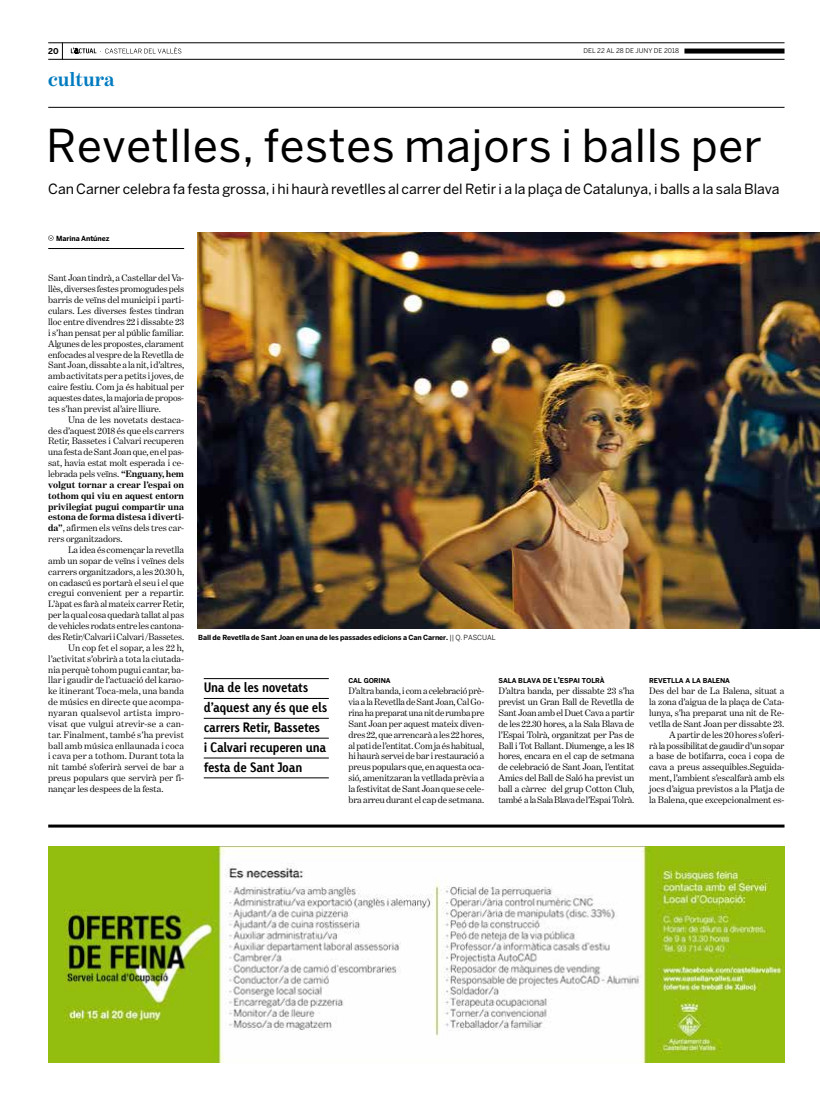
<style>
.page{position:relative;width:820px;height:1106px;background:#fff}
.page>*{position:absolute;margin:0;border:0;box-sizing:border-box;transform-origin:0 0}
.t1{font:45px "Benton Sans";letter-spacing:.015em;color:#000}
.t2{font:700 20px "Benton Modern One";letter-spacing:-.005em;color:#007bc0}
.t3{font:14px "Benton Sans";letter-spacing:-.005em;color:#000}
.t4{font:700 13px/20px "Linotype Tetria";letter-spacing:-.02em;color:#000}
.t5{font:9.5px/10.9px "Benton Modern One";letter-spacing:-.005em;color:#000;text-align:justify}
.t6{font:9.5px "Benton Modern One";letter-spacing:.015em;color:#000}
.t7{font:9.5px "Benton Modern One";letter-spacing:.02em;color:#000}
.t8{font:700 8px "Benton Sans";color:#000}
.t9{font:700 7px "Benton Sans";letter-spacing:-.01em;color:#000}
.t10{font:700 6.7px "Benton Sans";letter-spacing:-.01em;color:#000}
.t11{font:6.5px "Benton Sans";letter-spacing:.005em;color:#000}
.s1{font-weight:700}
.s2{font-weight:400}
.s3{font-size:8px}
</style>
<div class="page">
<svg style="left:62px;top:44px;width:1px;height:15px"></svg>
<hr style="left:48px;top:107px;width:736px;height:1px;background:#000">
<hr style="left:48px;top:43px;width:736px;height:1px;background:#000">
<hr style="left:48px;top:59px;width:736px;height:1px;background:#000">
<div style="left:684px;top:49px;width:100px;height:5px;background:#000"></div>
<svg style="left:71px;top:47px;width:110px;height:7px"></svg>
<img style="left:49px;top:846px;width:734px;height:216px">
<hr style="left:48px;top:824px;width:736px;height:3px;background:#000">
<img style="left:197px;top:232px;width:622px;height:396px">
<svg style="left:48px;top:235px;width:6px;height:6px"></svg>
<hr style="left:48px;top:248px;width:136px;height:1px;background:#000">
<hr style="left:204px;top:678px;width:125px;height:1px;background:#000">
<hr style="left:204px;top:698px;width:125px;height:1px;background:#000">
<hr style="left:204px;top:718px;width:125px;height:1px;background:#000">
<hr style="left:204px;top:738px;width:125px;height:1px;background:#000">
<hr style="left:204px;top:757px;width:125px;height:1px;background:#000">
<hr style="left:204px;top:777px;width:125px;height:1px;background:#000">
<p class="t8" style="left:48px;top:46px;width:12px">20</p>
<p class="t11" style="left:583px;top:47px;width:97px">DEL 22 AL 28 DE JUNY DE 2018</p>
<h2 class="t2" style="left:48px;top:68px;width:68px">cultura</h2>
<h1 class="t1" style="left:46px;top:119px;width:717px">Revetlles, festes majors i balls per</h1>
<h3 class="t3" style="left:48px;top:180px;width:732px">Can Carner celebra fa festa grossa, i hi haurà revetlles al carrer del Retir i a la plaça de Catalunya, i balls a la sala Blava</h3>
<p class="t9" style="left:56px;top:234px;width:55px">Marina Antúnez</p>
<p class="t5" style="left:48px;top:273px;width:137px">Sant Joan tindrà, a Castellar del Va&shy;llès, diverses festes promogudes pels barris de veïns del municipi i parti&shy;culars. Les diverses festes tindran lloc entre divendres 22 i dissabte 23 i s’han pensat per al públic familiar.<br>Algunes de les propostes, clarament enfocades al vespre de la Revetlla de Sant Joan, dissabte a la nit, i d’altres, amb activitats per a petits i joves, de caire festiu. Com ja és habitual per aquestes dates, la majoria de propos&shy;tes s’han previst al’aire lliure.</p>
<p class="t5" style="left:48px;top:414px;width:137px;text-indent:20px">Una de les novetats destaca&shy;des d’aquest 2018 és que els carrers Retir, Bassetes i Calvari recuperen una festa de Sant Joan que, en el pas&shy;sat, havia estat molt esperada i ce&shy;lebrada pels veïns. <span class="s1">“Enguany, hem volgut tornar a crear l’espai on tothom qui viu en aquest entorn privilegiat pugui compartir una estona de forma distesa i diverti&shy;da”</span>, afirmen els veïns dels tres car&shy;rers organitzadors.</p>
<p class="t5" style="left:68px;top:544px;width:117px">La idea és començar la revetlla</p>
<p class="t5" style="left:48px;top:555px;width:137px">amb un sopar de veïns i veïnes dels</p>
<p class="t5" style="left:48px;top:566px;width:137px">carrers organitzadors, a les 20.30 h,</p>
<p class="t5" style="left:48px;top:577px;width:137px">on cadascú es portarà el seu i el que</p>
<p class="t5" style="left:48px;top:588px;width:137px">cregui convenient per a repartir.</p>
<p class="t5" style="left:48px;top:598px;width:137px">L’àpat es farà al mateix carrer Retir,</p>
<p class="t5" style="left:48px;top:609px;width:137px">per la qual cosa quedarà tallat al pas</p>
<p class="t5" style="left:48px;top:620px;width:137px">de vehicles rodats entre les cantona-</p>
<p class="t5" style="left:48px;top:631px;width:137px">des Retir/Calvari i Calvari /Bassetes.</p>
<p class="t6" style="left:68px;top:642px;width:117px">Un cop fet el sopar, a les 22 h,</p>
<p class="t5" style="left:48px;top:653px;width:137px">l’activitat s’obrirà a tota la ciutada-</p>
<p class="t5" style="left:48px;top:663px;width:137px">nia perquè tohom pugui cantar, ba-</p>
<p class="t5" style="left:48px;top:674px;width:137px">llar i gaudir de l’actuació del karao-</p>
<p class="t5" style="left:48px;top:685px;width:137px">ke itinerant Toca-mela, una banda</p>
<p class="t6" style="left:48px;top:696px;width:137px">de músics en directe que acompa-</p>
<p class="t7" style="left:48px;top:707px;width:137px">nyaran qualsevol artista impro-</p>
<p class="t6" style="left:48px;top:718px;width:137px">visat que vulgui atrevir-se a can-</p>
<p class="t6" style="left:48px;top:729px;width:137px">tar. Finalment, també s’ha previst</p>
<p class="t6" style="left:48px;top:740px;width:137px">ball amb música enllaunada i coca</p>
<p class="t6" style="left:48px;top:751px;width:137px">i cava per a tothom. Durant tota la</p>
<p class="t5" style="left:48px;top:761px;width:137px">nit també s’oferirà servei de bar a</p>
<p class="t5" style="left:48px;top:772px;width:137px">preus populars que servirà per fi-</p>
<p class="t5" style="left:48px;top:783px;width:117px">nançar les despees de la festa.</p>
<p class="t9" style="left:198px;top:633px;width:296px">Ball de Revetlla de Sant Joan en una de les passades edicions a Can Carner. <span class="s2">|| Q. PASCUAL</span></p>
<p class="t10" style="left:348px;top:677px;width:44px">CAL GORINA</p>
<p class="t5" style="left:348px;top:685px;width:137px">D’altra banda, i com a celebració prè&shy;via a la Revetlla de Sant Joan, Cal Go&shy;rina ha preparat una nit de rumba pre Sant Joan per aquest mateix diven&shy;dres 22, que arrencarà a les 22 hores, al pati de l’entitat. Com ja és habitual, hi haurà servei de bar i restauració a preus populars que, en aquesta oca&shy;sió, amenitzaran la vetllada prèvia a la festivitat de Sant Joan que se cele&shy;bra arreu durant el cap de setmana.</p>
<p class="t10" style="left:498px;top:677px;width:108px">SALA BLAVA DE L<span class="s3">’</span>ESPAI TOLRÀ</p>
<p class="t5" style="left:498px;top:685px;width:137px">D’altra banda, per dissabte 23 s’ha previst un Gran Ball de Revetlla de Sant Joan amb el Duet Cava a partir de les 22.30 hores, a la Sala Blava de l’Espai Tolrà, organitzat per Pas de Ball i Tot Ballant. Diumenge, a les 18 hores, encara en el cap de setmana de celebració de Sant Joan, l’entitat Amics del Ball de Saló ha previst un ball a càrrec del grup Cotton Club, també a la Sala Blava de l’Espai Tolrà.</p>
<h3 class="t4" style="left:204px;top:677px;width:125px">Una de les novetats d’aquest any és que els carrers Retir, Bassetes<br>i Calvari recuperen una festa de Sant Joan</h3>
<p class="t10" style="left:649px;top:677px;width:82px">REVETLLA A LA BALENA</p>
<p class="t5" style="left:649px;top:685px;width:137px;text-align:right">Des del bar de La Balena, situat a la zona d’aigua de la plaça de Cata&shy;lunya, s’ha preparat una nit de Re&shy;vetlla de Sant Joan per dissabte 23.<br>A partir de les 20 hores s’oferi-<br>rà la possibilitat de gaudir d’un sopar a base de botifarra, coca i copa de cava a preus assequibles.Seguida&shy;ment, l’ambient s’escalfarà amb els jocs d’aigua previstos a la Platja de la Balena, que excepcionalment es-</p>
</div>
